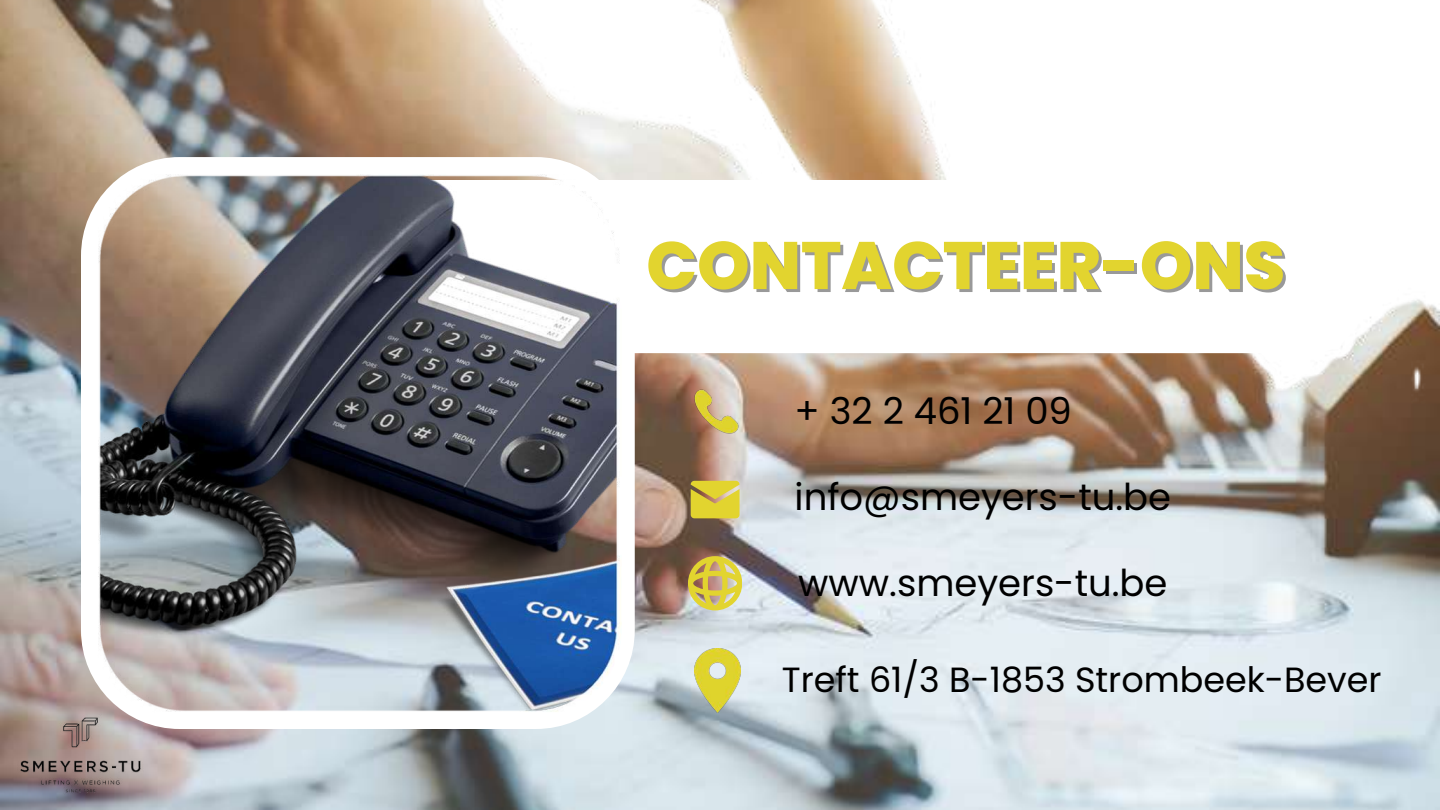
<style>
.page{position:relative;width:1440px;height:810px;background:#fff}
.page>*{position:absolute;margin:0;border:0;box-sizing:border-box;transform-origin:0 0}
.t1{font:800 67px "Poppins";color:#e2d42f}
.t2{font:37px "Poppins";color:#000}
.t3{font:35px "Poppins";color:#000}
</style>
<div class="page">
<img style="left:0;top:0;width:1440px;height:810px">
<svg style="left:635px;top:180px;width:724px;height:173px"></svg>
<svg style="left:1193px;top:81px;width:166px;height:91px"></svg>
<img style="left:684px;top:389px;width:54px;height:54px">
<svg style="left:691px;top:481px;width:48px;height:37px"></svg>
<svg style="left:688px;top:556px;width:54px;height:54px"></svg>
<img style="left:694px;top:648px;width:46px;height:65px">
<img style="left:0;top:681px;width:186px;height:129px">
<img style="left:81px;top:157px;width:554px;height:572px">
<h1 class="t1" style="left:646px;top:219px;width:641px">CONTACTEER-ONS</h1>
<p class="t2" style="left:795px;top:385px;width:279px">+ 32 2 461 21 09</p>
<p class="t2" style="left:795px;top:471px;width:378px">info@smeyers-tu.be</p>
<p class="t2" style="left:798px;top:557px;width:371px">www.smeyers-tu.be</p>
<p class="t3" style="left:782px;top:656px;width:601px">Treft 61/3 B-1853 Strombeek-Bever</p>
</div>
